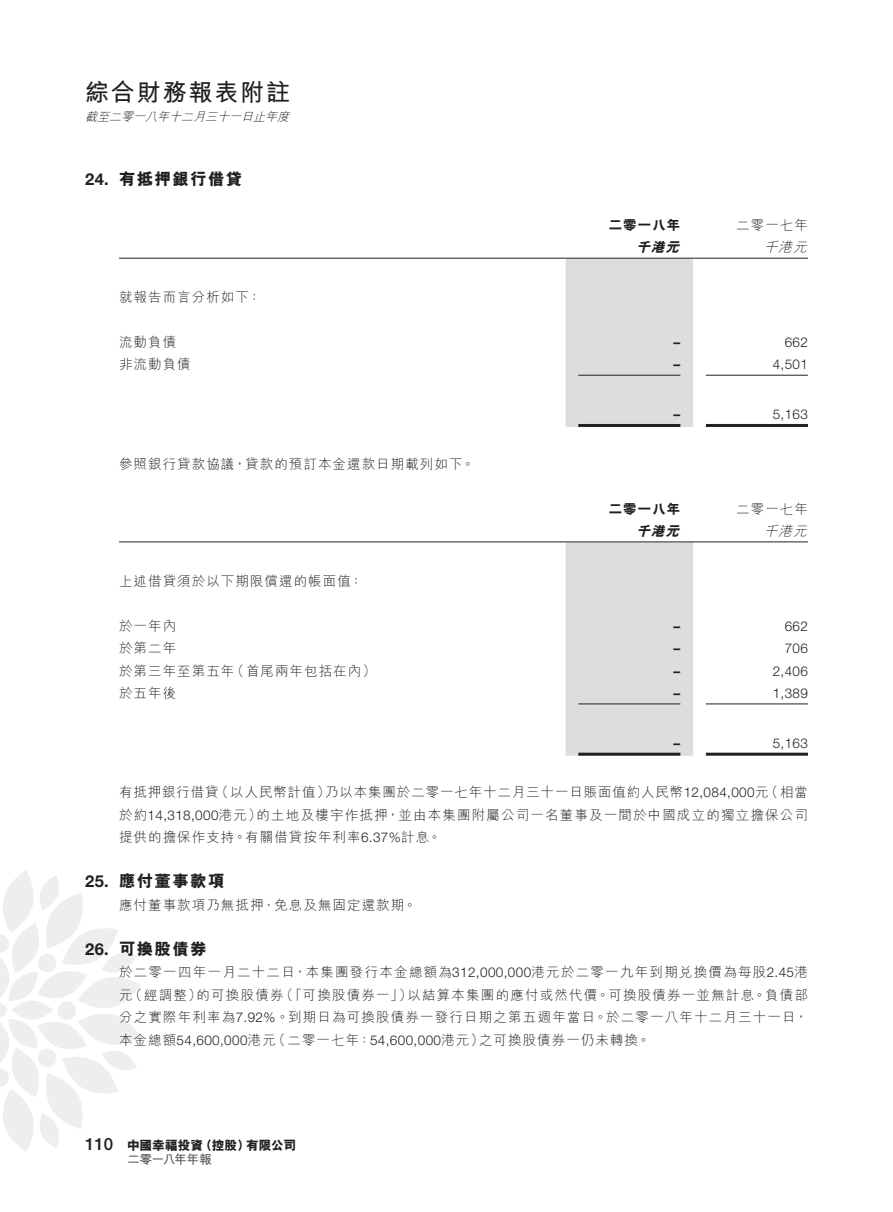
<style>
.page{position:relative;width:893px;height:1212px;background:#fff}
.page>*{position:absolute;margin:0;border:0;box-sizing:border-box;transform-origin:0 0}
.t1{font:700 24px "M Hei HK";letter-spacing:.08em;color:#231f20}
.t2{font:500 16.95px "Helvetica Neue LT Std";color:#231f20}
.Heading_1{font:800 16.5px "M Hei HK";letter-spacing:.08em;color:#231f20}
.Body_Text{font:300 13.5px/22.5px "M Hei HK";letter-spacing:.08em;color:#231f20;text-align:justify}
.Body_Text-2{font:300 13.5px "Helvetica Neue LT Std";letter-spacing:.03em;color:#231f20}
.Body_Text-3{font:800 13.5px "M Hei HK";letter-spacing:.08em;color:#231f20}
.Body_Text-4{font:700 13.5px "Helvetica Neue LT Std";color:#231f20}
.Body_Text-5{font:italic 800 13.5px "M Hei HK";color:#231f20}
.Body_Text-6{font:italic 300 13.5px "M Hei HK";color:#231f20}
.t3{font:800 12.75px "M Hei HK";letter-spacing:-.01em;color:#231f20}
.t4{font:700 12.75px "M Hei HK";letter-spacing:-.035em;color:#57585a}
.t5{font:italic 300 12px "M Hei HK";color:#231f20}
.s1{font-family:"Helvetica Neue LT Std";font-weight:700}
.s2{font-family:"Helvetica Neue LT Std"}
</style>
<div class="page">
<svg style="left:0;top:870px;width:141px;height:281px"></svg>
<div style="left:566px;top:259px;width:127px;height:168px;background:#dcdddf"></div>
<hr style="left:119px;top:258px;width:447px;height:1px;background:#231f20">
<hr style="left:566px;top:258px;width:127px;height:1px;background:#231f20">
<hr style="left:693px;top:258px;width:115px;height:1px;background:#231f20">
<hr style="left:578px;top:375px;width:102px;height:1px;background:#231f20">
<hr style="left:706px;top:375px;width:102px;height:1px;background:#231f20">
<hr style="left:578px;top:424px;width:102px;height:3px;background:#231f20">
<hr style="left:706px;top:424px;width:102px;height:3px;background:#231f20">
<div style="left:566px;top:542px;width:127px;height:214px;background:#dcdddf"></div>
<hr style="left:119px;top:541px;width:447px;height:1px;background:#231f20">
<hr style="left:566px;top:541px;width:127px;height:1px;background:#231f20">
<hr style="left:693px;top:541px;width:115px;height:1px;background:#231f20">
<hr style="left:578px;top:703px;width:102px;height:1px;background:#231f20">
<hr style="left:706px;top:703px;width:102px;height:1px;background:#231f20">
<hr style="left:578px;top:753px;width:102px;height:3px;background:#231f20">
<hr style="left:706px;top:753px;width:102px;height:3px;background:#231f20">
<h1 class="t1" style="left:85px;top:75px;width:207px">綜合財務報表附註</h1>
<p class="t5" style="left:85px;top:111px;width:209px">截至二零一八年十二月三十一日止年度</p>
<p class="Heading_1" style="left:85px;top:170px;width:159px"><span class="s1">24.</span> 有抵押銀行借貸</p>
<p class="Body_Text-3" style="left:609px;top:218px;width:73px">二零一八年</p>
<p class="Body_Text" style="left:736px;top:213px;width:73px">二零一七年</p>
<p class="Body_Text-5" style="left:636px;top:241px;width:48px">千港元</p>
<p class="Body_Text-6" style="left:764px;top:240px;width:48px">千港元</p>
<p class="Body_Text" style="left:119px;top:285px;width:144px">就報告而言分析如下：</p>
<p class="Body_Text" style="left:119px;top:330px;width:59px">流動負債</p>
<p class="Body_Text-4" style="left:674px;top:334px;width:8px">–</p>
<p class="Body_Text-2" style="left:785px;top:334px;width:25px">662</p>
<p class="Body_Text" style="left:119px;top:353px;width:73px">非流動負債</p>
<p class="Body_Text-4" style="left:674px;top:356px;width:8px">–</p>
<p class="Body_Text-2" style="left:773px;top:356px;width:37px">4,501</p>
<p class="Body_Text" style="left:119px;top:452px;width:357px">參照銀行貸款協議，貸款的預訂本金還款日期載列如下。</p>
<p class="Body_Text-4" style="left:674px;top:406px;width:8px">–</p>
<p class="Body_Text-2" style="left:773px;top:406px;width:37px">5,163</p>
<p class="Body_Text-3" style="left:609px;top:502px;width:73px">二零一八年</p>
<p class="Body_Text" style="left:736px;top:497px;width:73px">二零一七年</p>
<p class="Body_Text-5" style="left:636px;top:524px;width:48px">千港元</p>
<p class="Body_Text-6" style="left:764px;top:524px;width:48px">千港元</p>
<p class="Body_Text" style="left:119px;top:569px;width:245px">上述借貸須於以下期限償還的帳面值：</p>
<p class="Body_Text" style="left:119px;top:614px;width:59px">於一年內</p>
<p class="Body_Text-4" style="left:674px;top:617px;width:8px">–</p>
<p class="Body_Text-2" style="left:785px;top:617px;width:25px">662</p>
<p class="Body_Text" style="left:119px;top:637px;width:59px">於第二年</p>
<p class="Body_Text-4" style="left:674px;top:640px;width:8px">–</p>
<p class="Body_Text-2" style="left:785px;top:640px;width:25px">706</p>
<p class="Body_Text" style="left:119px;top:659px;width:258px">於第三年至第五年（首尾兩年包括在內）</p>
<p class="Body_Text-4" style="left:674px;top:662px;width:8px">–</p>
<p class="Body_Text-2" style="left:773px;top:662px;width:37px">2,406</p>
<p class="Body_Text" style="left:119px;top:682px;width:59px">於五年後</p>
<p class="Body_Text-4" style="left:674px;top:685px;width:8px">–</p>
<p class="Body_Text-2" style="left:773px;top:685px;width:37px">1,389</p>
<p class="Body_Text-4" style="left:674px;top:734px;width:8px">–</p>
<p class="Body_Text-2" style="left:773px;top:734px;width:37px">5,163</p>
<p class="Body_Text" style="left:119px;top:781px;width:690px">有抵押銀行借貸（以人民幣計值）乃以本集團於二零一七年十二月三十一日賬面值約人民幣<span class="s2">12,084,000</span>元（相當於約<span class="s2">14,318,000</span>港元）的土地及樓宇作抵押，並由本集團附屬公司一名董事及一間於中國成立的獨立擔保公司提供的擔保作支持。有關借貸按年利率<span class="s2">6.37%</span>計息。</p>
<p class="Heading_1" style="left:85px;top:873px;width:141px"><span class="s1">25.</span> 應付董事款項</p>
<p class="Body_Text" style="left:119px;top:893px;width:299px">應付董事款項乃無抵押、免息及無固定還款期。</p>
<p class="Heading_1" style="left:85px;top:940px;width:123px"><span class="s1">26.</span> 可換股債券</p>
<p class="Body_Text" style="left:119px;top:961px;width:690px">於二零一四年一月二十二日，本集團發行本金總額為<span class="s2">312,000,000</span>港元於二零一九年到期兌換價為每股<span class="s2">2.45</span>港元（經調整）的可換股債券（「可換股債券一」）以結算本集團的應付或然代價。可換股債券一並無計息。負債部分之實際年利率為<span class="s2">7.92%</span>。到期日為可換股債券一發行日期之第五週年當日。於二零一八年十二月三十一日，本金總額<span class="s2">54,600,000</span>港元（二零一七年：<span class="s2">54,600,000</span>港元）之可換股債券一仍未轉換。</p>
<p class="t2" style="left:85px;top:1133px;width:30px">110</p>
<p class="t3" style="left:127px;top:1138px;width:171px">中國幸福投資（控股）有限公司</p>
<p class="t4" style="left:127px;top:1150px;width:86px">二零一八年年報</p>
</div>
